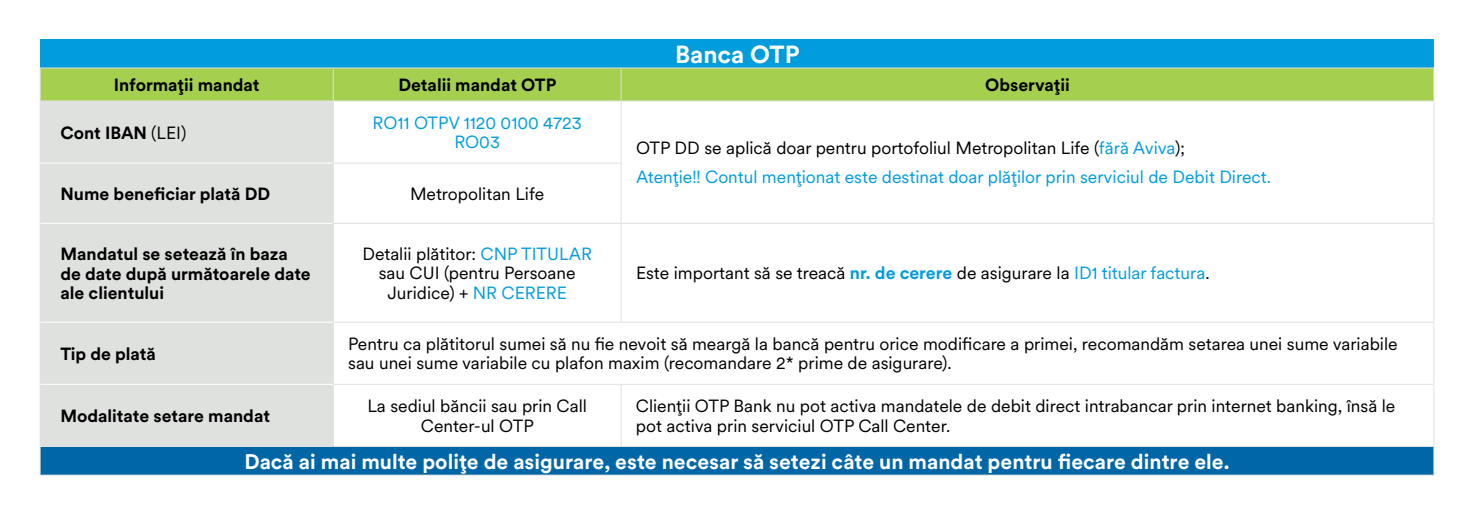
<style>
.page{position:relative;width:1474px;height:521px;background:#fff}
.page>*{position:absolute;margin:0;border:0;box-sizing:border-box;transform-origin:0 0}
.t1{font:700 24.5px "Met Life Circular";color:#fff}
.t2{font:700 21px "Met Life Circular";color:#fff}
.t3{font:17.5px/19.2px "Met Life Circular";color:#000;text-align:center}
.t4{font:700 17.5px/19.2px "Met Life Circular";color:#000}
.t5{font:17.5px/19.2px "Met Life Circular";color:#009cdc;text-align:center}
.s1{font-weight:400}
.s2{color:#000}
.s3{color:#009cdc}
.s4{font-weight:700;color:#009cdc}
</style>
<div class="page">
<div style="left:40px;top:40px;width:1393px;height:28px;background:#009cdc"></div>
<div style="left:41px;top:69px;width:1392px;height:32px;background:#a5cf4f"></div>
<div style="left:41px;top:102px;width:292px;height:344px;background:#dfe1df"></div>
<div style="left:40px;top:446px;width:1393px;height:29px;background:#0066a6"></div>
<hr style="left:40px;top:68px;width:293px;height:1px;background:#dfe1df">
<hr style="left:40px;top:68px;width:1px;height:33px;background:#dfe1df">
<hr style="left:333px;top:68px;width:288px;height:1px;background:#dfe1df">
<hr style="left:333px;top:68px;width:1px;height:33px;background:#dfe1df">
<hr style="left:621px;top:68px;width:813px;height:1px;background:#dfe1df">
<hr style="left:620px;top:68px;width:1px;height:33px;background:#dfe1df">
<hr style="left:1433px;top:68px;width:1px;height:33px;background:#dfe1df">
<hr style="left:40px;top:101px;width:293px;height:1px;background:#dfe1df">
<hr style="left:40px;top:101px;width:1px;height:62px;background:#dfe1df">
<hr style="left:333px;top:101px;width:288px;height:1px;background:#dfe1df">
<hr style="left:333px;top:101px;width:1px;height:62px;background:#dfe1df">
<hr style="left:621px;top:101px;width:813px;height:1px;background:#dfe1df">
<hr style="left:620px;top:101px;width:1px;height:62px;background:#dfe1df">
<hr style="left:1433px;top:101px;width:1px;height:62px;background:#dfe1df">
<hr style="left:40px;top:163px;width:1px;height:60px;background:#dfe1df">
<hr style="left:333px;top:163px;width:288px;height:1px;background:#dfe1df">
<hr style="left:333px;top:164px;width:1px;height:59px;background:#dfe1df">
<hr style="left:620px;top:164px;width:1px;height:59px;background:#dfe1df">
<hr style="left:1433px;top:163px;width:1px;height:60px;background:#dfe1df">
<hr style="left:40px;top:223px;width:1px;height:99px;background:#dfe1df">
<hr style="left:333px;top:223px;width:288px;height:1px;background:#dfe1df">
<hr style="left:333px;top:224px;width:1px;height:98px;background:#dfe1df">
<hr style="left:621px;top:223px;width:813px;height:1px;background:#dfe1df">
<hr style="left:620px;top:224px;width:1px;height:98px;background:#dfe1df">
<hr style="left:1433px;top:224px;width:1px;height:98px;background:#dfe1df">
<hr style="left:40px;top:322px;width:1px;height:62px;background:#dfe1df">
<hr style="left:333px;top:322px;width:288px;height:1px;background:#dfe1df">
<hr style="left:333px;top:323px;width:1px;height:61px;background:#dfe1df">
<hr style="left:621px;top:322px;width:813px;height:1px;background:#dfe1df">
<hr style="left:1433px;top:323px;width:1px;height:61px;background:#dfe1df">
<hr style="left:40px;top:384px;width:1px;height:62px;background:#dfe1df">
<hr style="left:333px;top:384px;width:288px;height:1px;background:#dfe1df">
<hr style="left:333px;top:385px;width:1px;height:61px;background:#dfe1df">
<hr style="left:621px;top:384px;width:813px;height:1px;background:#dfe1df">
<hr style="left:620px;top:385px;width:1px;height:61px;background:#dfe1df">
<hr style="left:1433px;top:385px;width:1px;height:61px;background:#dfe1df">
<hr style="left:40px;top:446px;width:293px;height:1px;background:#dfe1df">
<svg style="left:40px;top:447px;width:1px;height:28px"></svg>
<hr style="left:333px;top:446px;width:288px;height:1px;background:#dfe1df">
<hr style="left:621px;top:446px;width:813px;height:1px;background:#dfe1df">
<svg style="left:1433px;top:447px;width:1px;height:28px"></svg>
<hr style="left:40px;top:475px;width:293px;height:1px;background:#dfe1df">
<hr style="left:333px;top:475px;width:288px;height:1px;background:#dfe1df">
<hr style="left:621px;top:475px;width:813px;height:1px;background:#dfe1df">
<hr style="left:41px;top:163px;width:292px;height:1px;background:#fff">
<hr style="left:41px;top:223px;width:292px;height:1px;background:#fff">
<hr style="left:41px;top:322px;width:292px;height:1px;background:#fff">
<hr style="left:41px;top:384px;width:292px;height:1px;background:#fff">
<h1 class="t1" style="left:675px;top:38px;width:126px">Banca OTP</h1>
<p class="t4" style="left:114px;top:75px;width:147px">Informații mandat</p>
<p class="t4" style="left:398px;top:75px;width:159px">Detalii mandat OTP</p>
<p class="t4" style="left:985px;top:75px;width:86px">Observații</p>
<p class="t4" style="left:60px;top:122px;width:127px">Cont IBAN <span class="s1">(LEI)</span></p>
<p class="t5" style="left:372px;top:112px;width:211px">RO11 OTPV 1120 0100 4723<br>RO03</p>
<p class="t5" style="left:636px;top:133px;width:636px;line-height:29.2px;text-align:left"><span class="s2">OTP DD se aplică doar pentru portofoliul Metropolitan Life (</span>fără Aviva<span class="s2">);<br></span>Atenție!! Contul menționat este destinat doar plăților prin serviciul de Debit Direct.</p>
<p class="t4" style="left:60px;top:184px;width:211px">Nume beneficiar plată DD</p>
<p class="t3" style="left:410px;top:183px;width:136px">Metropolitan Life</p>
<p class="t4" style="left:60px;top:244px;width:252px">Mandatul se setează în baza de date după următoarele date ale clientului</p>
<p class="t3" style="left:362px;top:244px;width:231px">Detalii plătitor: <span class="s3">CNP TITULAR </span>sau CUI (pentru Persoane<br>Juridice) + <span class="s3">NR CERERE</span></p>
<p class="t3" style="left:636px;top:263px;width:575px">Este important să se treacă <span class="s4">nr. de cerere</span> de asigurare la <span class="s3">ID1 titular factura</span>.</p>
<p class="t4" style="left:60px;top:344px;width:97px">Tip de plată</p>
<p class="t3" style="left:348px;top:334px;width:1051px;text-align:left">Pentru ca plătitorul sumei să nu fie nevoit să meargă la bancă pentru orice modificare a primei, recomandăm setarea unei sume variabile sau unei sume variabile cu plafon maxim (recomandare 2* prime de asigurare).</p>
<p class="t4" style="left:60px;top:406px;width:211px">Modalitate setare mandat</p>
<p class="t3" style="left:367px;top:396px;width:221px">La sediul băncii sau prin Call<br>Center-ul OTP</p>
<p class="t3" style="left:636px;top:396px;width:761px;text-align:left">Clienții OTP Bank nu pot activa mandatele de debit direct intrabancar prin internet banking, însă le pot activa prin serviciul OTP Call Center.</p>
<p class="t2" style="left:244px;top:447px;width:986px">Dacă ai mai multe polițe de asigurare, este necesar să setezi câte un mandat pentru fiecare dintre ele.</p>
</div>
